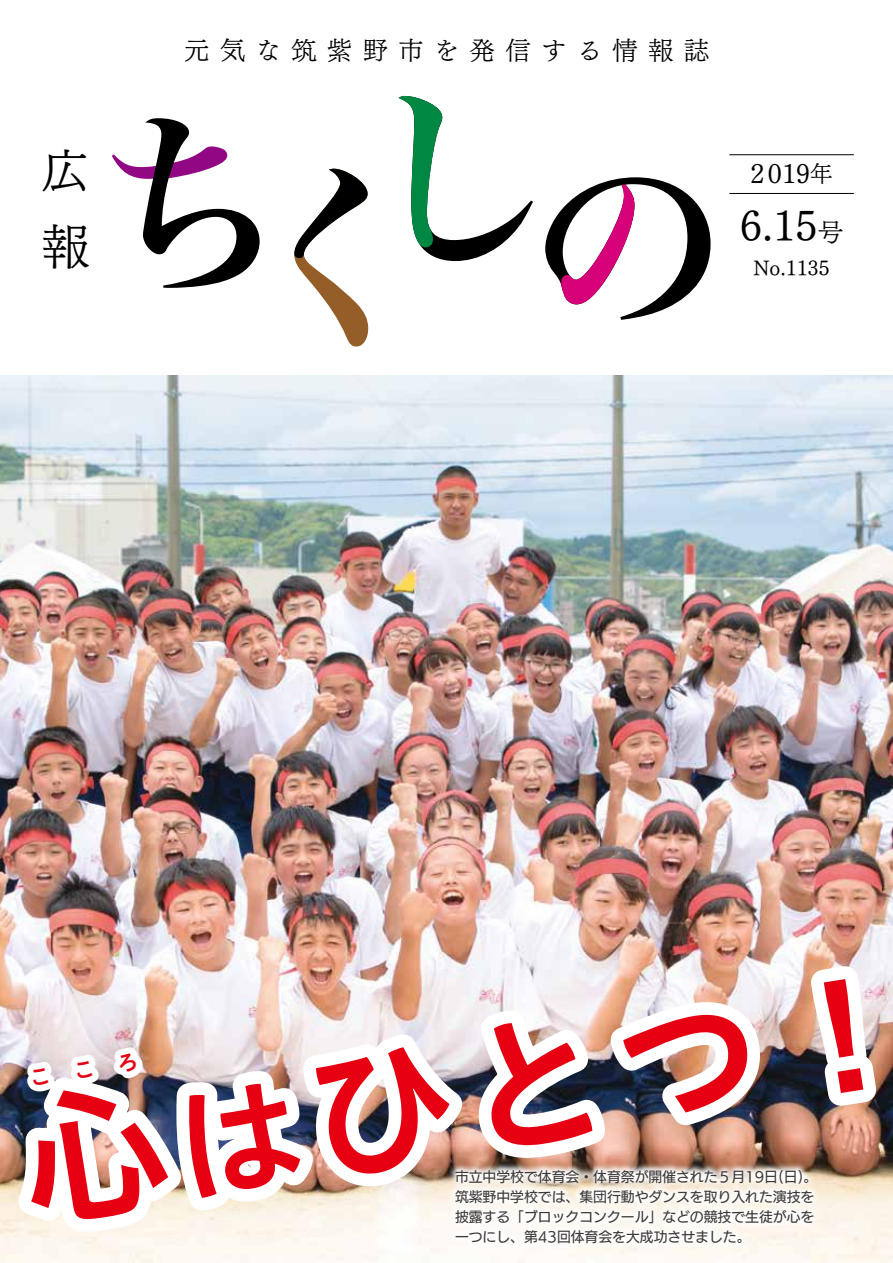
<style>
.page{position:relative;width:893px;height:1263px;background:#fff}
.page>*{position:absolute;margin:0;border:0;box-sizing:border-box;transform-origin:0 0}
.t1{font:148.8px "Hiragino UD Sans Std W6";color:#e60012}
.t2{font:48.6px/75.4px "Tsuku Min Pr 6 LB";color:#000}
.t3{font:42.45px "Tsuku Min Pr 6 LB";color:#000}
.t4{font:27px "Tsuku Min Pr 6 LB";color:#000}
.t5{font:25.5px "Tsuku Min Pr 6 LB";letter-spacing:.4em;color:#000}
.t6{font:21px "Tsuku Min Pr 6 LB";color:#000}
.t7{font:13.8px/20.2px "UD Kakugo Large Pr 6 M";color:#3e3a39}
.s1{font-size:22.5px}
.s2{font-size:25.95px}
.s3{font-size:127.5px}
</style>
<div class="page">
<svg style="left:294px;top:169px;width:74px;height:177px"></svg>
<svg style="left:398px;top:96px;width:135px;height:165px"></svg>
<svg style="left:545px;top:177px;width:166px;height:143px"></svg>
<svg style="left:112px;top:118px;width:148px;height:170px"></svg>
<hr style="left:729px;top:154px;width:125px;height:1px;background:#000">
<hr style="left:729px;top:193px;width:125px;height:1px;background:#000">
<img style="left:0;top:375px;width:893px;height:888px">
<img style="left:795px;top:950px;width:97px;height:172px">
<svg style="left:448px;top:1162px;width:373px;height:89px;fill:#fdf8f0"></svg>
<img style="left:0;top:893px;width:764px;height:356px">
<h2 class="t2" style="left:42px;top:128px;width:49px">広報</h2>
<h3 class="t5" style="left:184px;top:27px;width:527px">元気な筑紫野市を発信する情報誌</h3>
<h3 class="t4" style="left:750px;top:149px;width:84px">2019<span class="s1">年</span></h3>
<h3 class="t3" style="left:740px;top:188px;width:105px">6.15<span class="s2">号</span></h3>
<h3 class="t6" style="left:753px;top:249px;width:78px">No.1135</h3>
<h1 class="t1" style="left:2px;top:1054px;width:909px;rotate:-9deg">心<span class="s3">は</span>ひとつ！</h1>
<p class="t7" style="left:455px;top:1167px;width:364px">市立中学校で体育会・体育祭が開催された５月19日(日)。筑紫野中学校では、集団行動やダンスを取り入れた演技を披露する「ブロックコンクール」などの競技で生徒が心を一つにし、第43回体育会を大成功させました。</p>
</div>
